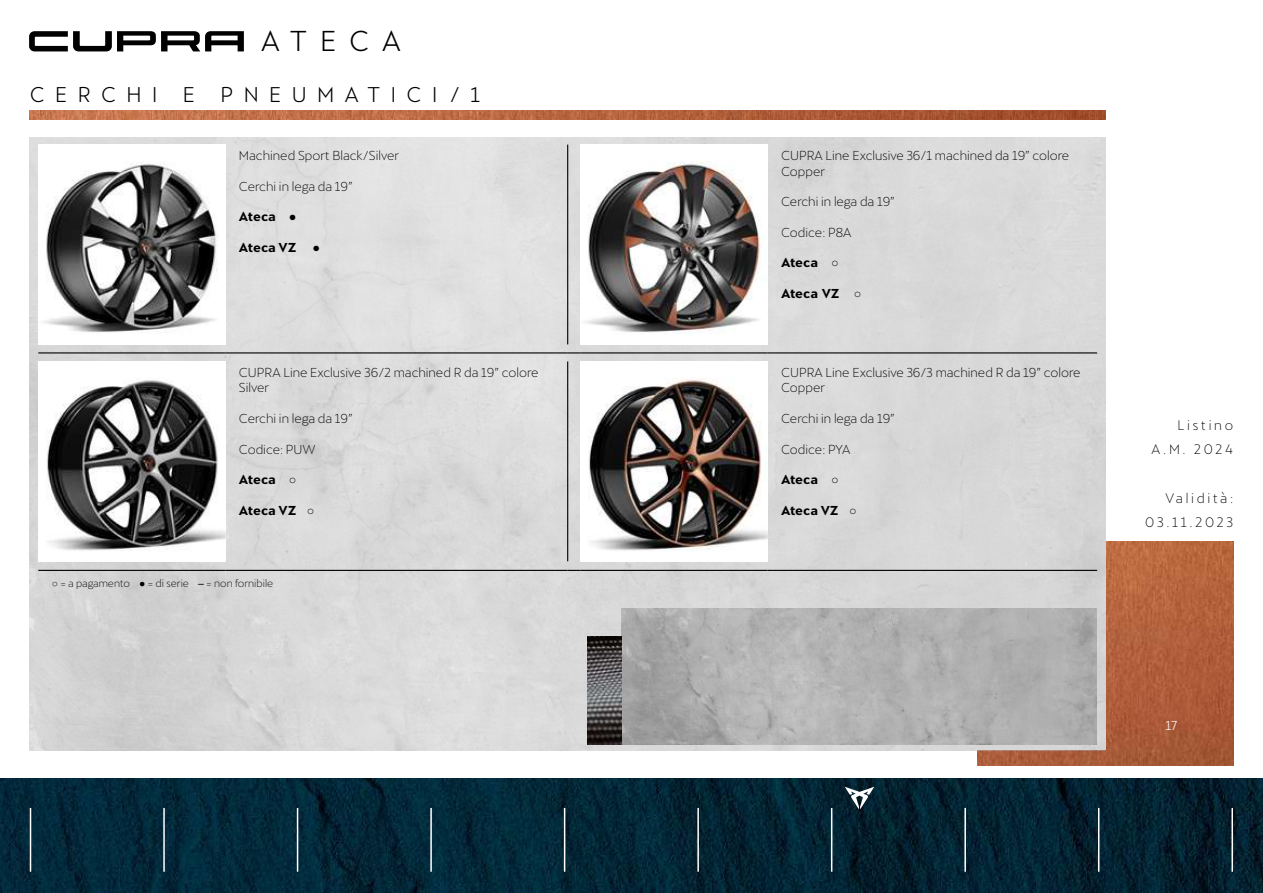
<style>
.page{position:relative;width:1263px;height:893px;background:#fff}
.page>*{position:absolute;margin:0;border:0;box-sizing:border-box;transform-origin:0 0}
.t1{font:28.35px "Cupra";letter-spacing:.45em;color:#000}
.t2{font:21px "Cupra";letter-spacing:.5em;color:#000}
.t3{font:300 13.5px/24px "Cupra";letter-spacing:.2em;color:#000;text-align:right}
.t4{font:300 12.75px/15.3px "Cupra";color:#000}
.t5{font:700 12.75px "Cupra";color:#000}
.t6{font:12.75px "Cupra";color:#fff}
.t7{font:12.75px "Arial";color:#000}
.t8{font:300 10.5px "Cupra";color:#000}
.s1{font-family:"Arial";font-weight:400}
</style>
<div class="page">
<img style="left:977px;top:542px;width:256px;height:223px">
<img style="left:30px;top:111px;width:1076px;height:8px">
<img style="left:30px;top:138px;width:1076px;height:612px">
<img style="left:622px;top:608px;width:474px;height:136px">
<img style="left:587px;top:636px;width:35px;height:108px">
<img style="left:0;top:778px;width:1263px;height:115px">
<hr style="left:30px;top:808px;width:1px;height:64px;background:#fff">
<hr style="left:163px;top:808px;width:2px;height:64px;background:#fff">
<hr style="left:297px;top:808px;width:1px;height:64px;background:#fff">
<hr style="left:430px;top:808px;width:2px;height:64px;background:#fff">
<hr style="left:564px;top:808px;width:1px;height:64px;background:#fff">
<hr style="left:697px;top:808px;width:2px;height:64px;background:#fff">
<hr style="left:831px;top:808px;width:1px;height:64px;background:#fff">
<hr style="left:964px;top:808px;width:2px;height:64px;background:#fff">
<hr style="left:1098px;top:808px;width:1px;height:64px;background:#fff">
<hr style="left:1231px;top:808px;width:2px;height:64px;background:#fff">
<svg style="left:845px;top:787px;width:29px;height:22px"></svg>
<svg style="left:29px;top:31px;width:215px;height:20px"></svg>
<hr style="left:567px;top:145px;width:1px;height:199px;background:#000">
<hr style="left:38px;top:352px;width:187px;height:1px;background:#000">
<hr style="left:225px;top:352px;width:330px;height:1px;background:#000">
<svg style="left:555px;top:352px;width:25px;height:1px"></svg>
<hr style="left:580px;top:352px;width:187px;height:1px;background:#000">
<hr style="left:767px;top:352px;width:330px;height:1px;background:#000">
<hr style="left:567px;top:361px;width:1px;height:200px;background:#000">
<hr style="left:38px;top:570px;width:187px;height:1px;background:#000">
<hr style="left:225px;top:570px;width:330px;height:1px;background:#000">
<svg style="left:555px;top:570px;width:25px;height:1px"></svg>
<hr style="left:580px;top:570px;width:187px;height:1px;background:#000">
<hr style="left:767px;top:570px;width:330px;height:1px;background:#000">
<img style="left:38px;top:145px;width:187px;height:199px">
<img style="left:580px;top:145px;width:187px;height:199px">
<img style="left:38px;top:361px;width:187px;height:200px">
<img style="left:580px;top:361px;width:187px;height:200px">
<h1 class="t1" style="left:261px;top:16px;width:141px">ATECA</h1>
<h2 class="t2" style="left:30px;top:76px;width:452px">CERCHI E PNEUMATICI/1</h2>
<p class="t4" style="left:239px;top:146px;width:162px">Machined Sport Black/Silver</p>
<p class="t4" style="left:239px;top:177px;width:115px">Cerchi in lega da 19”</p>
<p class="t5" style="left:239px;top:210px;width:59px">Ateca <span class="s1">●</span></p>
<p class="t5" style="left:239px;top:240px;width:59px">Ateca VZ</p>
<p class="t7" style="left:312px;top:240px;width:9px">●</p>
<p class="t4" style="left:239px;top:363px;width:301px">CUPRA Line Exclusive 36/2 machined R da 19” colore<br>Silver</p>
<p class="t4" style="left:239px;top:409px;width:115px">Cerchi in lega da 19”</p>
<p class="t4" style="left:239px;top:439px;width:78px">Codice: PUW</p>
<p class="t5" style="left:239px;top:472px;width:59px">Ateca <span class="s1">○</span></p>
<p class="t5" style="left:239px;top:503px;width:77px">Ateca VZ <span class="s1">○</span></p>
<p class="t8" style="left:52px;top:574px;width:223px"><span class="s1">○</span> = a pagamento <span class="s1">●</span> = di serie <span class="s1">–</span> = non fornibile</p>
<p class="t4" style="left:781px;top:146px;width:290px">CUPRA Line Exclusive 36/1 machined da 19” colore<br>Copper</p>
<p class="t4" style="left:781px;top:192px;width:115px">Cerchi in lega da 19”</p>
<p class="t4" style="left:781px;top:223px;width:72px">Codice: P8A</p>
<p class="t5" style="left:781px;top:255px;width:59px">Ateca <span class="s1">○</span></p>
<p class="t5" style="left:781px;top:286px;width:82px">Ateca VZ <span class="s1">○</span></p>
<p class="t4" style="left:781px;top:363px;width:301px">CUPRA Line Exclusive 36/3 machined R da 19” colore<br>Copper</p>
<p class="t4" style="left:781px;top:409px;width:115px">Cerchi in lega da 19”</p>
<p class="t4" style="left:781px;top:439px;width:71px">Codice: PYA</p>
<p class="t5" style="left:781px;top:472px;width:59px">Ateca <span class="s1">○</span></p>
<p class="t5" style="left:781px;top:503px;width:77px">Ateca VZ <span class="s1">○</span></p>
<p class="t3" style="left:1151px;top:411px;width:83px">Listino<br>A.M. 2024</p>
<p class="t3" style="left:1145px;top:484px;width:90px">Validità:<br>03.11.2023</p>
<p class="t6" style="left:1165px;top:714px;width:13px">17</p>
</div>
